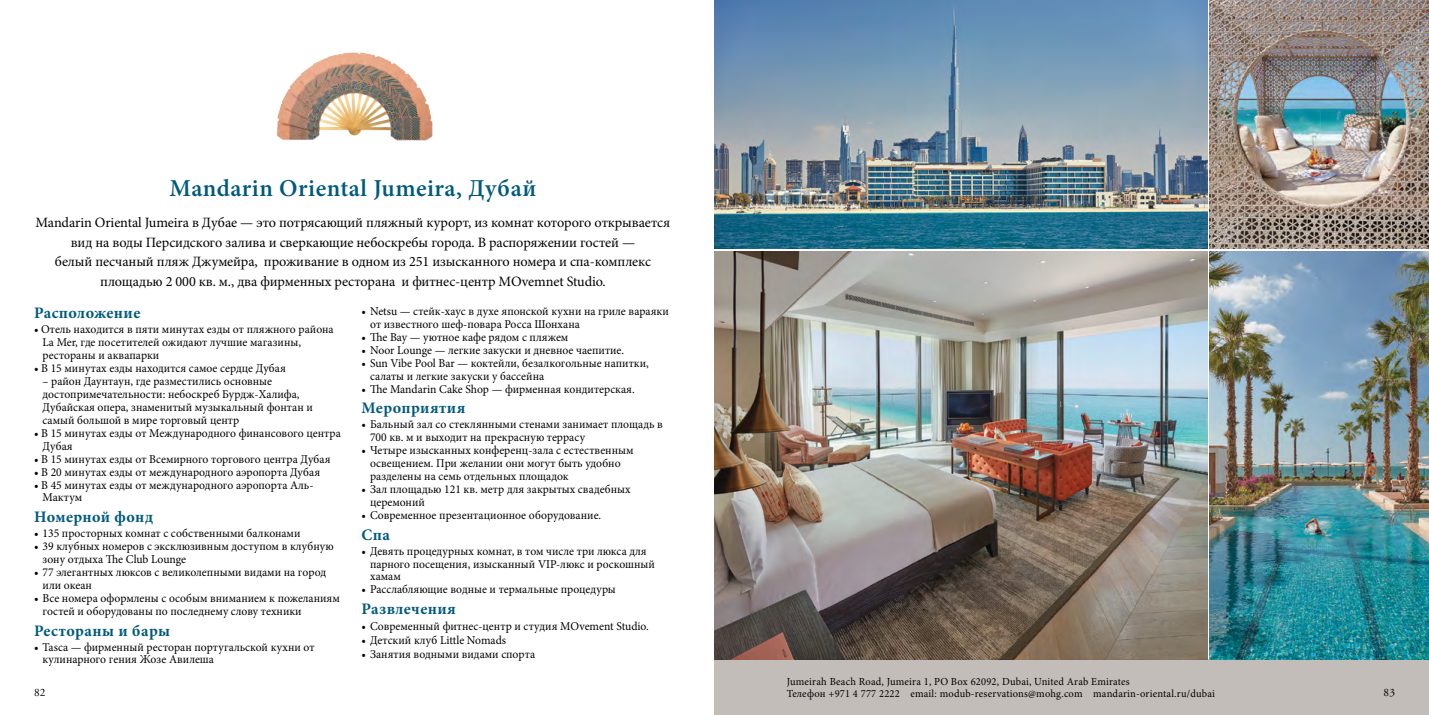
<style>
.page{position:relative;width:1429px;height:715px;background:#fff}
.page>*{position:absolute;margin:0;border:0;box-sizing:border-box;transform-origin:0 0}
.t1{font:600 24.3px "Minion Pro";letter-spacing:.02em;color:#005a7c}
.t2{font:700 16.05px "Minion Pro";letter-spacing:.025em;color:#005a7c}
.t3{font:14.25px/19.5px "Minion Pro";letter-spacing:-.01em;color:#000;text-align:center}
.t4{font:12px/12.9px "Minion Pro";color:#000}
.t5{font:11.25px "Adobe Garamond Pro";color:#000}
.t6{font:10.8px/12.8px "Minion Pro";letter-spacing:.02em;color:#000}
</style>
<div class="page">
<div style="left:714px;top:659px;width:715px;height:55px;background:#c3bdb9"></div>
<img style="left:277px;top:52px;width:156px;height:89px">
<img style="left:714px;top:0;width:494px;height:249px">
<img style="left:1210px;top:0;width:219px;height:249px">
<img style="left:714px;top:251px;width:494px;height:408px">
<img style="left:1210px;top:251px;width:219px;height:408px">
<h1 class="t1" style="left:169px;top:171px;width:368px">Mandarin Oriental Jumeira, Дубай</h1>
<p class="t3" style="left:36px;top:213px;width:636px">Mandarin Oriental Jumeira в Дубае — это потрясающий пляжный курорт, из комнат которого открывается вид на воды Персидского залива и сверкающие небоскребы города. В распоряжении гостей —<br>белый песчаный пляж Джумейра, проживание в одном из 251 изысканного номера и спа-комплекс площадью 2 000 кв. м., два фирменных ресторана и фитнес-центр MOvemnet Studio.</p>
<h2 class="t2" style="left:34px;top:301px;width:108px">Расположение</h2>
<p class="t4" style="left:43px;top:323px;width:293px;text-indent:-9px">• Отель находится в пяти минутах езды от пляжного района<br>La Mer, где посетителей ожидают лучшие магазины, рестораны и аквапарки</p>
<p class="t4" style="left:34px;top:361px;width:253px">• В 15 минутах езды находится самое сердце Дубая</p>
<p class="t4" style="left:43px;top:375px;width:272px">– район Даунтаун, где разместились основные достопримечательности: небоскреб Бурдж-Халифа, Дубайская опера, знаменитый музыкальный фонтан и самый большой в мире торговый центр</p>
<p class="t4" style="left:43px;top:426px;width:300px;text-indent:-9px">• В 15 минутах езды от Международного финансового центра<br>Дубая</p>
<p class="t4" style="left:34px;top:452px;width:298px">• В 15 минутах езды от Всемирного торгового центра Дубая</p>
<p class="t4" style="left:34px;top:465px;width:288px">• В 20 минутах езды от международного аэропорта Дубая</p>
<p class="t4" style="left:43px;top:478px;width:272px;text-indent:-9px">• В 45 минутах езды от международного аэропорта Аль-<br>Мактум</p>
<h2 class="t2" style="left:34px;top:505px;width:121px">Номерной фонд</h2>
<p class="t4" style="left:34px;top:527px;width:268px">• 135 просторных комнат с собственными балконами</p>
<p class="t4" style="left:43px;top:539px;width:293px;text-indent:-9px">• 39 клубных номеров с эксклюзивным доступом в клубную зону отдыха The Club Lounge</p>
<p class="t4" style="left:43px;top:565px;width:285px;text-indent:-9px">• 77 элегантных люксов с великолепными видами на город или океан</p>
<p class="t4" style="left:43px;top:591px;width:299px;text-indent:-9px">• Все номера оформлены с особым вниманием к пожеланиям гостей и оборудованы по последнему слову техники</p>
<h2 class="t2" style="left:34px;top:618px;width:138px">Рестораны и бары</h2>
<p class="t4" style="left:43px;top:640px;width:274px;text-indent:-9px">• Tasca — фирменный ресторан португальской кухни от кулинарного гения Жозе Авилеша</p>
<p class="t4" style="left:370px;top:305px;width:300px;text-indent:-9px">• Netsu — стейк-хаус в духе японской кухни на гриле вараяки от известного шеф-повара Росса Шонхана</p>
<p class="t4" style="left:361px;top:330px;width:208px">• The Bay — уютное кафе рядом с пляжем</p>
<p class="t4" style="left:361px;top:343px;width:264px">• Noor Lounge — легкие закуски и дневное чаепитие.</p>
<p class="t4" style="left:370px;top:356px;width:280px;text-indent:-9px">• Sun Vibe Pool Bar — коктейли, безалкогольные напитки, салаты и легкие закуски у бассейна</p>
<p class="t4" style="left:361px;top:382px;width:275px">• The Mandarin Cake Shop — фирменная кондитерская.</p>
<h2 class="t2" style="left:361px;top:397px;width:105px">Мероприятия</h2>
<p class="t4" style="left:370px;top:418px;width:294px;text-indent:-9px">• Бальный зал со стеклянными стенами занимает площадь в<br>700 кв. м и выходит на прекрасную террасу</p>
<p class="t4" style="left:370px;top:444px;width:265px;text-indent:-9px">• Четыре изысканных конференц-зала с естественным освещением. При желании они могут быть удобно разделены на семь отдельных площадок</p>
<p class="t4" style="left:370px;top:482px;width:262px;text-indent:-9px">• Зал площадью 121 кв. метр для закрытых свадебных церемоний</p>
<p class="t4" style="left:361px;top:508px;width:241px">• Современное презентационное оборудование.</p>
<h2 class="t2" style="left:361px;top:523px;width:30px">Спа</h2>
<p class="t4" style="left:370px;top:544px;width:286px;text-indent:-9px">• Девять процедурных комнат, в том числе три люкса для парного посещения, изысканный VIP-люкс и роскошный хамам</p>
<p class="t4" style="left:361px;top:583px;width:256px">• Расслабляющие водные и термальные процедуры</p>
<h2 class="t2" style="left:361px;top:597px;width:96px">Развлечения</h2>
<p class="t4" style="left:361px;top:619px;width:289px">• Современный фитнес-центр и студия MOvement Studio.</p>
<p class="t4" style="left:361px;top:633px;width:146px">• Детский клуб Little Nomads</p>
<p class="t4" style="left:361px;top:647px;width:175px">• Занятия водными видами спорта</p>
<p class="t6" style="left:787px;top:674px;width:430px">Jumeirah Beach Road, Jumeira 1, PO Box 62092, Dubai, United Arab Emirates<br>Телефон +971 4 777 2222 email: modub-reservations@mohg.com mandarin-oriental.ru/dubai</p>
<p class="t5" style="left:34px;top:685px;width:13px">82</p>
<p class="t5" style="left:1383px;top:685px;width:13px">83</p>
</div>
